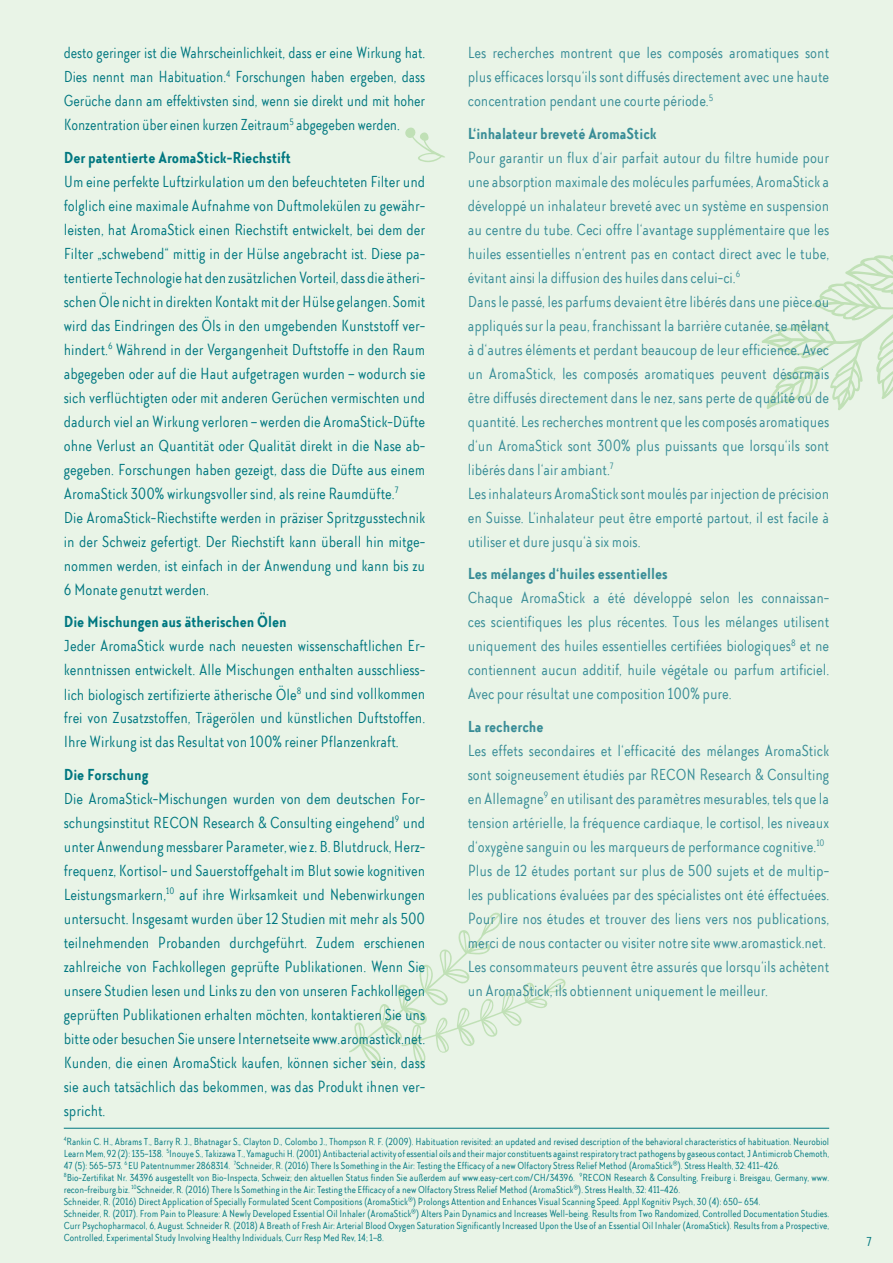
<style>
.page{position:relative;width:893px;height:1263px;background:#e9f4e7}
.page>*{position:absolute;margin:0;border:0;box-sizing:border-box;transform-origin:0 0}
.t1{font:16.5px/24px "TT Chocolates Condensed";color:#007780;text-align:justify}
.t2{font:16.5px/24px "TT Chocolates Condensed";color:#398d97;text-align:justify}
.t3{font:700 16.5px "TT Chocolates Condensed";color:#007780}
.t4{font:700 16.5px "TT Chocolates Condensed";color:#398d97}
.t5{font:13.5px "TT Chocolates Condensed";color:#007780}
.t6{font:10.5px/12px "TT Chocolates Condensed";color:#007780}
</style>
<div class="page">
<svg style="left:349px;top:912px;width:217px;height:154px"></svg>
<svg style="left:761px;top:255px;width:132px;height:155px"></svg>
<svg style="left:405px;top:127px;width:40px;height:35px"></svg>
<hr style="left:64px;top:1128px;width:765px;height:1px;background:#007780">
<p class="t1" style="left:64px;top:41px;width:363px">desto geringer ist die Wahrscheinlichkeit, dass er eine Wirkung hat.<br>Dies nennt man Habituation.<sup>4</sup> Forschungen haben ergeben, dass Gerüche dann am effektivsten sind, wenn sie direkt und mit hoher Konzentration über einen kurzen Zeitraum<sup>5</sup> abgegeben werden.</p>
<p class="t3" style="left:64px;top:148px;width:229px">Der patentierte AromaStick-Riechstift</p>
<p class="t1" style="left:64px;top:170px;width:363px;text-align:left">Um eine perfekte Luftzirkulation um den befeuchteten Filter und folglich eine maximale Aufnahme von Duftmolekülen zu gewähr&shy;leisten, hat AromaStick einen Riechstift entwickelt, bei dem der Filter „schwebend“ mittig in der Hülse angebracht ist. Diese pa&shy;tentierte Technologie hat den zusätzlichen Vorteil, dass die ätheri&shy;schen Öle nicht in direkten Kontakt mit der Hülse gelangen. Somit wird das Eindringen des Öls in den umgebenden Kunststoff ver&shy;hindert.<sup>6</sup> Während in der Vergangenheit Duftstoffe in den Raum abgegeben oder auf die Haut aufgetragen wurden – wodurch sie sich verflüchtigten oder mit anderen Gerüchen vermischten und dadurch viel an Wirkung verloren – werden die AromaStick-Düfte ohne Verlust an Quantität oder Qualität direkt in die Nase ab&shy;gegeben. Forschungen haben gezeigt, dass die Düfte aus einem AromaStick 300% wirkungsvoller sind, als reine Raumdüfte.<sup>7<br></sup>Die AromaStick-Riechstifte werden in präziser Spritzgusstechnik in der Schweiz gefertigt. Der Riechstift kann überall hin mitge&shy;nommen werden, ist einfach in der Anwendung und kann bis zu 6 Monate genutzt werden.</p>
<p class="t3" style="left:64px;top:612px;width:224px">Die Mischungen aus ätherischen Ölen</p>
<p class="t1" style="left:64px;top:634px;width:363px">Jeder AromaStick wurde nach neuesten wissenschaftlichen Er&shy;kenntnissen entwickelt. Alle Mischungen enthalten ausschliess&shy;lich biologisch zertifizierte ätherische Öle<sup>8</sup> und sind vollkommen frei von Zusatzstoffen, Trägerölen und künstlichen Duftstoffen.<br>Ihre Wirkung ist das Resultat von 100% reiner Pflanzenkraft.</p>
<p class="t3" style="left:64px;top:765px;width:86px">Die Forschung</p>
<p class="t1" style="left:64px;top:787px;width:363px">Die AromaStick-Mischungen wurden von dem deutschen For&shy;schungsinstitut RECON Research &amp; Consulting eingehend<sup>9</sup> und unter Anwendung messbarer Parameter, wie z. B. Blutdruck, Herz&shy;frequenz, Kortisol- und Sauerstoffgehalt im Blut sowie kognitiven Leistungsmarkern,<sup>10</sup> auf ihre Wirksamkeit und Nebenwirkungen untersucht. Insgesamt wurden über 12 Studien mit mehr als 500 teilnehmenden Probanden durchgeführt. Zudem erschienen zahlreiche von Fachkollegen geprüfte Publikationen. Wenn Sie unsere Studien lesen und Links zu den von unseren Fachkollegen geprüften Publikationen erhalten möchten, kontaktieren Sie uns bitte oder besuchen Sie unsere Internetseite www.aromastick.net.<br>Kunden, die einen AromaStick kaufen, können sicher sein, dass sie auch tatsächlich das bekommen, was das Produkt ihnen ver&shy;spricht.</p>
<p class="t2" style="left:468px;top:41px;width:363px">Les recherches montrent que les composés aromatiques sont plus efficaces lorsqu‘ils sont diffusés directement avec une haute concentration pendant une courte période.<sup>5</sup></p>
<p class="t4" style="left:468px;top:124px;width:190px">L‘inhalateur breveté AromaStick</p>
<p class="t2" style="left:468px;top:146px;width:363px;text-align:left">Pour garantir un flux d‘air parfait autour du filtre humide pour une absorption maximale des molécules parfumées, AromaStick a développé un inhalateur breveté avec un système en suspension au centre du tube. Ceci offre l‘avantage supplémentaire que les huiles essentielles n‘entrent pas en contact direct avec le tube, évitant ainsi la diffusion des huiles dans celui-ci.<sup>6<br></sup>Dans le passé, les parfums devaient être libérés dans une pièce ou appliqués sur la peau, franchissant la barrière cutanée, se mêlant à d‘autres éléments et perdant beaucoup de leur efficience. Avec un AromaStick, les composés aromatiques peuvent désormais être diffusés directement dans le nez, sans perte de qualité ou de quantité. Les recherches montrent que les composés aromatiques d‘un AromaStick sont 300% plus puissants que lorsqu‘ils sont libérés dans l‘air ambiant.<sup>7<br></sup>Les inhalateurs AromaStick sont moulés par injection de précision en Suisse. L‘inhalateur peut être emporté partout, il est facile à utiliser et dure jusqu‘à six mois.</p>
<p class="t4" style="left:468px;top:564px;width:201px">Les mélanges d‘huiles essentielles</p>
<p class="t2" style="left:468px;top:586px;width:363px">Chaque AromaStick a été développé selon les connaissan&shy;ces scientifiques les plus récentes. Tous les mélanges utilisent uniquement des huiles essentielles certifiées biologiques<sup>8</sup> et ne contiennent aucun additif, huile végétale ou parfum artificiel.<br>Avec pour résultat une composition 100% pure.</p>
<p class="t4" style="left:468px;top:717px;width:77px">La recherche</p>
<p class="t2" style="left:468px;top:739px;width:363px;text-align:left">Les effets secondaires et l‘efficacité des mélanges AromaStick sont soigneusement étudiés par RECON Research &amp; Consulting en Allemagne<sup>9</sup> en utilisant des paramètres mesurables, tels que la tension artérielle, la fréquence cardiaque, le cortisol, les niveaux d‘oxygène sanguin ou les marqueurs de performance cognitive.<sup>10<br></sup>Plus de 12 études portant sur plus de 500 sujets et de multip&shy;les publications évaluées par des spécialistes ont été éffectuées.<br>Pour lire nos études et trouver des liens vers nos publications, merci de nous contacter ou visiter notre site www.aromastick.net.<br>Les consommateurs peuvent être assurés que lorsqu‘ils achètent un AromaStick, ils obtiennent uniquement le meilleur.</p>
<p class="t6" style="left:64px;top:1135px;width:767px"><sup>4</sup>Rankin C. H., Abrams T., Barry R. J., Bhatnagar S., Clayton D., Colombo J., Thompson R. F. (2009). Habituation revisited: an updated and revised description of the behavioral characteristics of habituation. Neurobiol Learn Mem, 92 (2): 135–138. <sup>5</sup>Inouye S., Takizawa T., Yamaguchi H. (2001) Antibacterial activity of essential oils and their major constituents against respiratory tract pathogens by gaseous contact, J Antimicrob Chemoth, 47 (5): 565–573. <sup>6</sup> EU Patentnummer 2868314. <sup>7</sup>Schneider, R. (2016) There Is Something in the Air: Testing the Efficacy of a new Olfactory Stress Relief Method (AromaStick<sup>®</sup>). Stress Health, 32: 411–426.<br><sup>8</sup>Bio-Zertifikat Nr. 34396 ausgestellt von Bio-Inspecta, Schweiz; den aktuellen Status finden Sie außerdem auf www.easy-cert.com/CH/34396. <sup>9</sup>RECON Research &amp; Consulting, Freiburg i. Breisgau, Germany, www. recon-freiburg.biz. <sup>10</sup>Schneider, R. (2016) There Is Something in the Air: Testing the Efficacy of a new Olfactory Stress Relief Method (AromaStick<sup>®</sup>). Stress Health, 32: 411–426.<br>Schneider, R. (2016) Direct Application of Specially Formulated Scent Compositions (AromaStick<sup>®</sup>) Prolongs Attention and Enhances Visual Scanning Speed. Appl Kognitiv Psych, 30 (4): 650– 654.<br>Schneider, R. (2017). From Pain to Pleasure: A Newly Developed Essential Oil Inhaler (AromaStick<sup>®</sup>) Alters Pain Dynamics and Increases Well-being. Results from Two Randomized, Controlled Documentation Studies.<br>Curr Psychopharmacol, 6, August. Schneider R. (2018) A Breath of Fresh Air: Arterial Blood Oxygen Saturation Significantly Increased Upon the Use of an Essential Oil Inhaler (AromaStick). Results from a Prospective, Controlled, Experimental Study Involving Healthy Individuals, Curr Resp Med Rev, 14; 1–8.</p>
<p class="t5" style="left:866px;top:1234px;width:7px">7</p>
</div>
